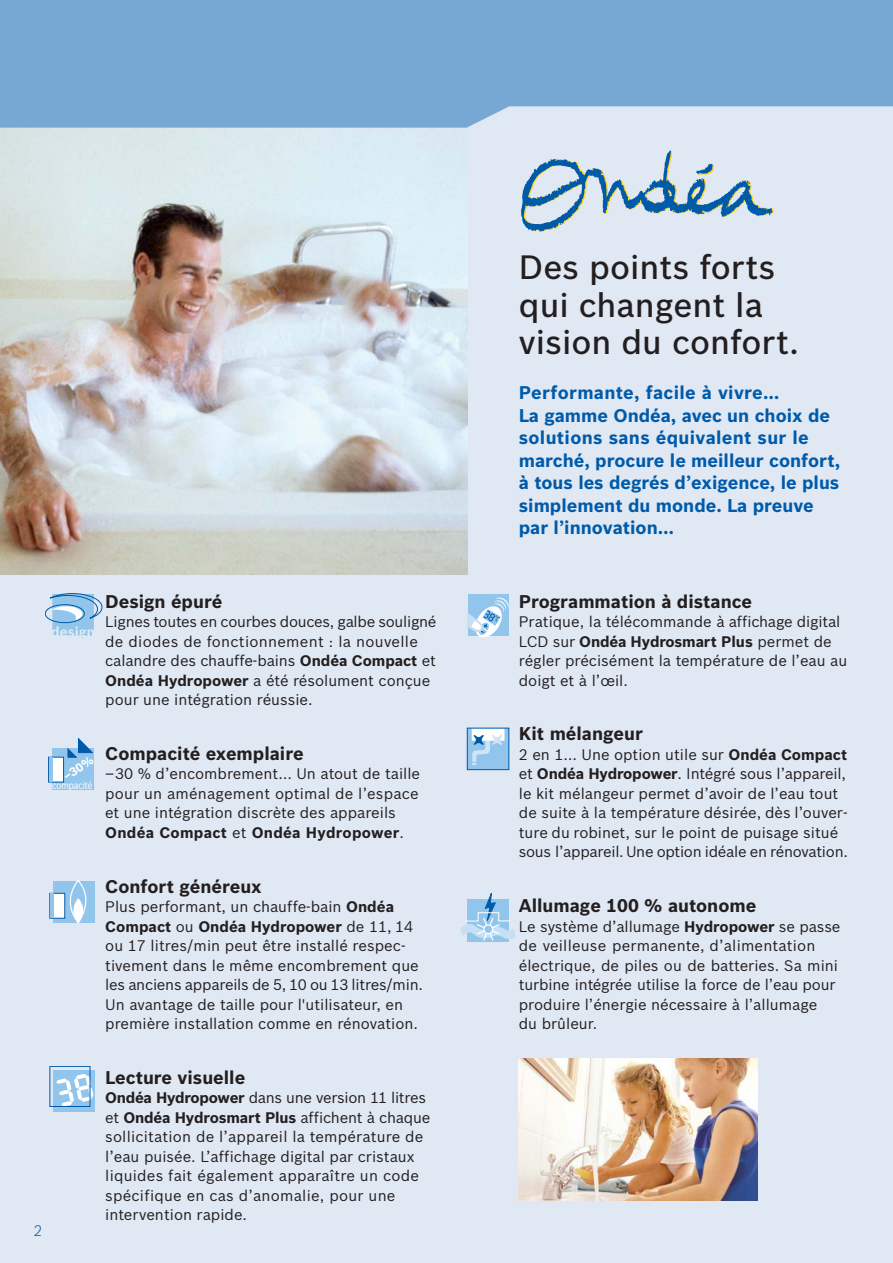
<style>
.page{position:relative;width:893px;height:1263px;background:#fff}
.page>*{position:absolute;margin:0;border:0;box-sizing:border-box;transform-origin:0 0}
.t1{font:500 33px/37.5px "Bosch Sans";color:#231f20}
.t2{font:700 18px/22.5px "Bosch Sans";color:#005aaa}
.t3{font:700 18px "Bosch Sans";color:#231f20}
.t4{font:15px/19.5px "Bosch Sans";color:#231f20}
.t5{font:300 15px "Bosch Sans";color:#005aaa}
.t6{font:700 11.85px "Bosch Sans";color:#fff}
.t7{font:10.35px "Bosch Sans Cond";letter-spacing:-.01em;color:#fff}
.s1{font-weight:700}
</style>
<div class="page">
<div style="left:0;top:0;width:892px;height:1263px;background:#e0e8f3"></div>
<img style="left:0;top:128px;width:468px;height:446px">
<svg style="left:0;top:0;width:892px;height:128px;fill:#77a7d3"></svg>
<svg style="left:521px;top:151px;width:253px;height:81px"></svg>
<img style="left:519px;top:1059px;width:238px;height:142px">
<svg style="left:45px;top:593px;width:57px;height:46px"></svg>
<div style="left:52px;top:748px;width:41px;height:42px;background:#92c5eb"></div>
<div style="left:49px;top:757px;width:15px;height:25px;background:#fff"></div>
<div style="left:48px;top:757px;width:16px;height:25px;border:1px solid #005aaa"></div>
<hr style="left:49px;top:757px;width:3px;height:25px;background:#92c5eb">
<svg style="left:68px;top:738px;width:25px;height:20px"></svg>
<div style="left:53px;top:881px;width:41px;height:42px;background:#92c5eb"></div>
<svg style="left:61px;top:880px;width:26px;height:43px"></svg>
<div style="left:50px;top:893px;width:15px;height:25px;background:#fff"></div>
<hr style="left:50px;top:894px;width:3px;height:24px;background:#92c5eb">
<div style="left:53px;top:1070px;width:42px;height:42px;background:#92c5eb"></div>
<svg style="left:56px;top:1074px;width:38px;height:33px"></svg>
<div style="left:50px;top:1066px;width:40px;height:41px;border:1px solid #005aaa"></div>
<svg style="left:468px;top:594px;width:40px;height:42px"></svg>
<div style="left:467px;top:728px;width:42px;height:42px;background:#92c5eb"></div>
<div style="left:471px;top:728px;width:33px;height:13px;background:#fff"></div>
<svg style="left:471px;top:735px;width:31px;height:30px"></svg>
<div style="left:467px;top:728px;width:42px;height:42px;border:1px solid #005aaa"></div>
<svg style="left:460px;top:893px;width:56px;height:49px"></svg>
<p class="t5" style="left:34px;top:1224px;width:10px">2</p>
<p class="t6" style="left:62px;top:774px;width:35px;rotate:-34deg">–30%</p>
<p class="t7" style="left:52px;top:779px;width:42px">compacité</p>
<p class="t3" style="left:105px;top:594px;width:118px">Design épuré</p>
<p class="t4" style="left:105px;top:613px;width:333px">Lignes toutes en courbes douces, galbe souligné de diodes de fonctionnement : la nouvelle calandre des chauffe-bains <span class="s1">Ondéa Compact</span> et <span class="s1">Ondéa Hydropower</span> a été résolument conçue pour une intégration réussie.</p>
<p class="t3" style="left:105px;top:746px;width:200px">Compacité exemplaire</p>
<p class="t4" style="left:105px;top:766px;width:316px">–30 % d’encombrement… Un atout de taille pour un aménagement optimal de l’espace et une intégration discrète des appareils <span class="s1">Ondéa Compact</span> et <span class="s1">Ondéa Hydropower</span>.</p>
<p class="t3" style="left:105px;top:879px;width:158px">Confort généreux</p>
<p class="t4" style="left:105px;top:898px;width:319px">Plus performant, un chauffe-bain <span class="s1">Ondéa Compact</span> ou <span class="s1">Ondéa Hydropower</span> de 11, 14 ou 17 litres/min peut être installé respec&shy;tivement dans le même encombrement que les anciens appareils de 5, 10 ou 13 litres/min.<br>Un avantage de taille pour l'utilisateur, en première installation comme en rénovation.</p>
<p class="t3" style="left:105px;top:1070px;width:141px">Lecture visuelle</p>
<p class="t4" style="left:105px;top:1090px;width:326px"><span class="s1">Ondéa Hydropower</span> dans une version 11 litres et <span class="s1">Ondéa Hydrosmart Plus</span> affichent à chaque sollicitation de l’appareil la température de l’eau puisée. L’affichage digital par cristaux liquides fait également apparaître un code spécifique en cas d’anomalie, pour une intervention rapide.</p>
<h1 class="t1" style="left:519px;top:252px;width:282px">Des points forts qui changent la vision du confort.</h1>
<p class="t2" style="left:519px;top:383px;width:323px">Performante, facile à vivre…<br>La gamme Ondéa, avec un choix de solutions sans équivalent sur le marché, procure le meilleur confort, à tous les degrés d’exigence, le plus simplement du monde. La preuve par l’innovation…</p>
<p class="t3" style="left:519px;top:594px;width:235px">Programmation à distance</p>
<p class="t4" style="left:519px;top:613px;width:330px">Pratique, la télécommande à affichage digital LCD sur <span class="s1">Ondéa Hydrosmart Plus</span> permet de régler précisément la température de l’eau au doigt et à l’œil.</p>
<p class="t3" style="left:519px;top:727px;width:125px">Kit mélangeur</p>
<p class="t4" style="left:519px;top:746px;width:330px">2 en 1… Une option utile sur <span class="s1">Ondéa Compact </span>et <span class="s1">Ondéa Hydropower</span>. Intégré sous l’appareil, le kit mélangeur permet d’avoir de l’eau tout de suite à la température désirée, dès l’ouver&shy;ture du robinet, sur le point de puisage situé sous l’appareil. Une option idéale en rénovation.</p>
<p class="t3" style="left:519px;top:899px;width:239px">Allumage 100 % autonome</p>
<p class="t4" style="left:519px;top:918px;width:323px">Le système d’allumage <span class="s1">Hydropower</span> se passe de veilleuse permanente, d’alimentation électrique, de piles ou de batteries. Sa mini turbine intégrée utilise la force de l’eau pour produire l’énergie nécessaire à l’allumage<br>du brûleur.</p>
</div>
